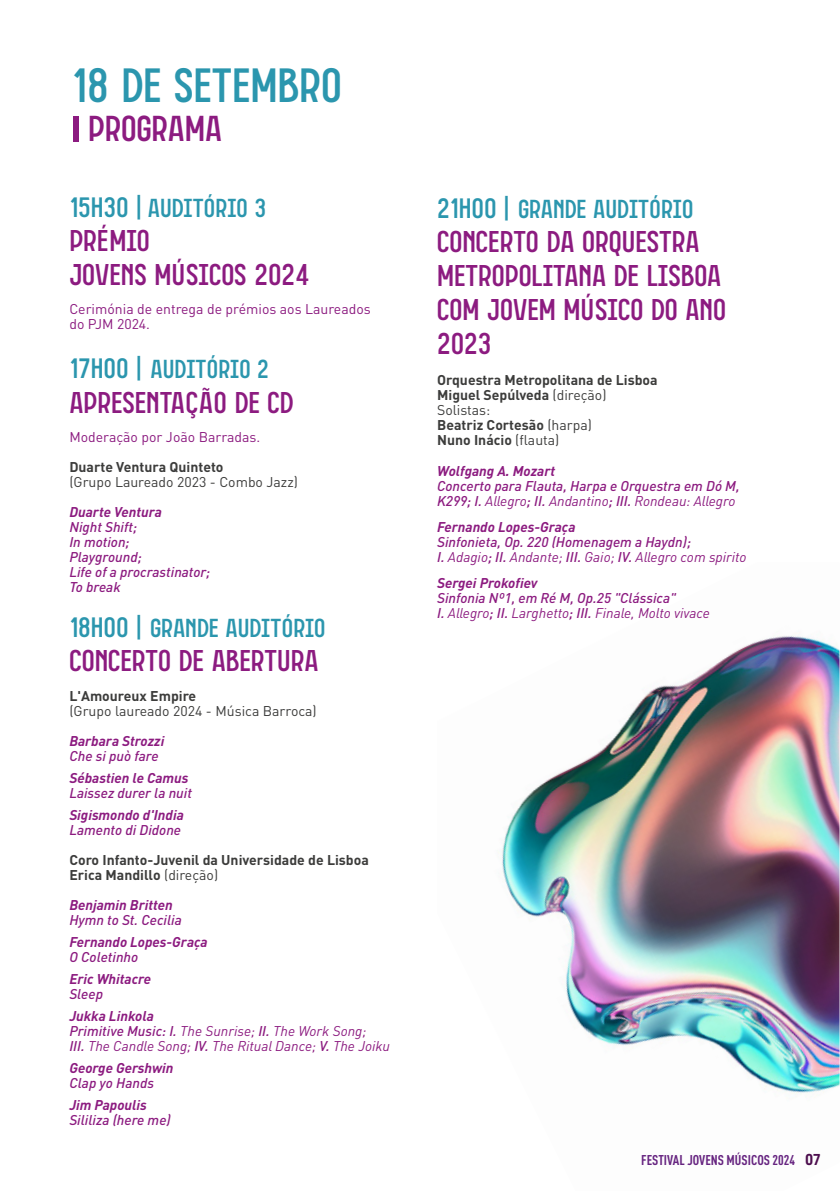
<style>
.page{position:relative;width:840px;height:1191px;background:#fff}
.page>*{position:absolute;margin:0;border:0;box-sizing:border-box;transform-origin:0 0}
.t1{font:48px "Parginer";color:#2b96ae}
.t2{font:36px "Parginer";color:#8c1b80}
.t3{font:30px/34px "Parginer";color:#8c1b80}
.t4{font:26px "Parginer";color:#2b96ae}
.t5{font:italic 500 14px/15px "DIN Pro";color:#8c1b80}
.t6{font:700 14px/15px "DIN Pro";color:#3c3c3b}
.t7{font:italic 700 14px "DIN Pro";color:#8c1b80}
.t8{font:italic 14px/15px "DIN Pro";color:#8c1b80}
.t9{font:14px/15px "DIN Pro";color:#8c1b80}
.t10{font:14px "DIN Pro";color:#3c3c3b}
.t11{font:700 condensed 14px "DIN Pro";color:#662480}
.s1{font-size:28px}
.s2{font-weight:400}
.s3{font-weight:700}
.s4{font-weight:500}
.s5{font-family:"D DIN Bold";font-weight:400;font-stretch:normal;font-size:16px;color:#4d0e4e}
</style>
<div class="page">
<img style="left:498px;top:635px;width:341px;height:459px">
<div style="left:73px;top:116px;width:6px;height:25px;background:#8c1b80"></div>
<h1 class="t1" style="left:72px;top:53px;width:271px">18 DE SETEMBRO</h1>
<h2 class="t2" style="left:88px;top:104px;width:135px">PROGRAMA</h2>
<h3 class="t4" style="left:69px;top:190px;width:198px"><span class="s1">15h30 |</span> AUDITÓRIO 3</h3>
<h3 class="t3" style="left:69px;top:222px;width:242px">PRÉMIO<br>JOVENS MÚSICOS 2024</h3>
<p class="t9" style="left:69px;top:300px;width:303px">Cerimónia de entrega de prémios aos Laureados do PJM 2024.</p>
<h3 class="t4" style="left:69px;top:351px;width:201px"><span class="s1">17h00 |</span> AUDITÓRIO 2</h3>
<h3 class="t3" style="left:69px;top:383px;width:225px">APRESENTAÇÃO DE CD</h3>
<p class="t9" style="left:69px;top:427px;width:192px">Moderação por João Barradas.</p>
<p class="t6" style="left:69px;top:457px;width:155px">Duarte Ventura Quinteto</p>
<p class="t10" style="left:69px;top:470px;width:230px">(Grupo Laureado 2023 - Combo Jazz)</p>
<p class="t7" style="left:69px;top:500px;width:94px">Duarte Ventura</p>
<p class="t5" style="left:69px;top:517px;width:142px">Night Shift;<br>In motion;<br>Playground;<br>Life of a procrastinator;<br>To break</p>
<h3 class="t4" style="left:69px;top:609px;width:257px"><span class="s1">18h00 |</span> GRANDE AUDITÓRIO</h3>
<h3 class="t3" style="left:69px;top:641px;width:250px">CONCERTO DE ABERTURA</h3>
<p class="t6" style="left:69px;top:686px;width:128px">L'Amoureux Empire</p>
<p class="t10" style="left:69px;top:699px;width:249px">(Grupo laureado 2024 - Música Barroca)</p>
<p class="t7" style="left:69px;top:729px;width:96px">Barbara Strozzi</p>
<p class="t5" style="left:69px;top:746px;width:91px">Che si può fare</p>
<p class="t7" style="left:69px;top:766px;width:120px">Sébastien le Camus</p>
<p class="t5" style="left:69px;top:783px;width:124px">Laissez durer la nuit</p>
<p class="t7" style="left:69px;top:803px;width:116px">Sigismondo d'India</p>
<p class="t5" style="left:69px;top:820px;width:113px">Lamento di Didone</p>
<p class="t6" style="left:69px;top:850px;width:301px">Coro Infanto-Juvenil da Universidade de Lisboa<br>Erica Mandillo <span class="s2">(direção)</span></p>
<p class="t7" style="left:69px;top:893px;width:105px">Benjamin Britten</p>
<p class="t5" style="left:69px;top:910px;width:114px">Hymn to St. Cecilia</p>
<p class="t7" style="left:69px;top:930px;width:140px">Fernando Lopes-Graça</p>
<p class="t5" style="left:69px;top:947px;width:70px">O Coletinho</p>
<p class="t7" style="left:69px;top:967px;width:83px">Eric Whitacre</p>
<p class="t5" style="left:69px;top:984px;width:35px">Sleep</p>
<p class="t8" style="left:69px;top:1006px;width:322px"><span class="s3">Jukka Linkola<br></span><span class="s4">Primitive Music: I.</span> The Sunrise; <span class="s4">II.</span> The Work Song;<br><span class="s4">III.</span> The Candle Song; <span class="s4">IV.</span> The Ritual Dance; <span class="s4">V.</span> The Joiku</p>
<p class="t7" style="left:69px;top:1056px;width:106px">George Gershwin</p>
<p class="t5" style="left:69px;top:1073px;width:86px">Clap yo Hands</p>
<p class="t7" style="left:69px;top:1093px;width:79px">Jim Papoulis</p>
<p class="t5" style="left:69px;top:1110px;width:103px">Sililiza (here me)</p>
<h3 class="t4" style="left:437px;top:191px;width:257px"><span class="s1">21h00 |</span> GRANDE AUDITÓRIO</h3>
<h3 class="t3" style="left:437px;top:223px;width:290px">CONCERTO DA ORQUESTRA<br>METROPOLITANA DE LISBOA<br>COM JOVEM MÚSICO DO ANO<br>2023</h3>
<p class="t6" style="left:437px;top:371px;width:222px">Orquestra Metropolitana de Lisboa<br>Miguel Sepúlveda <span class="s2">(direção)<br>Solistas:<br></span>Beatriz Cortesão <span class="s2">(harpa)<br></span>Nuno Inácio <span class="s2">(flauta)</span></p>
<p class="t7" style="left:437px;top:459px;width:119px">Wolfgang A. Mozart</p>
<p class="t5" style="left:437px;top:476px;width:304px">Concerto para Flauta, Harpa e Orquestra em Dó M,<br>K299; I. <span class="s2">Allegro</span>; II. <span class="s2">Andantino</span>; III. <span class="s2">Rondeau: Allegro</span></p>
<p class="t7" style="left:437px;top:515px;width:140px">Fernando Lopes-Graça</p>
<p class="t5" style="left:437px;top:532px;width:311px">Sinfonieta, Op. 220 (Homenagem a Haydn);<br>I. <span class="s2">Adagio</span>; II. <span class="s2">Andante;</span> III. <span class="s2">Gaio;</span> IV. <span class="s2">Allegro com spirito</span></p>
<p class="t7" style="left:437px;top:571px;width:102px">Sergei Prokofiev</p>
<p class="t5" style="left:437px;top:588px;width:274px">Sinfonia Nº1, em Ré M, Op.25 "Clássica"<br>I. <span class="s2">Allegro</span>; II. <span class="s2">Larghetto</span>; III. <span class="s2">Finale, Molto vivace</span></p>
<p class="t11" style="left:641px;top:1149px;width:181px">FESTIVAL JOVENS MÚSICOS 2024 <span class="s5">07</span></p>
</div>
